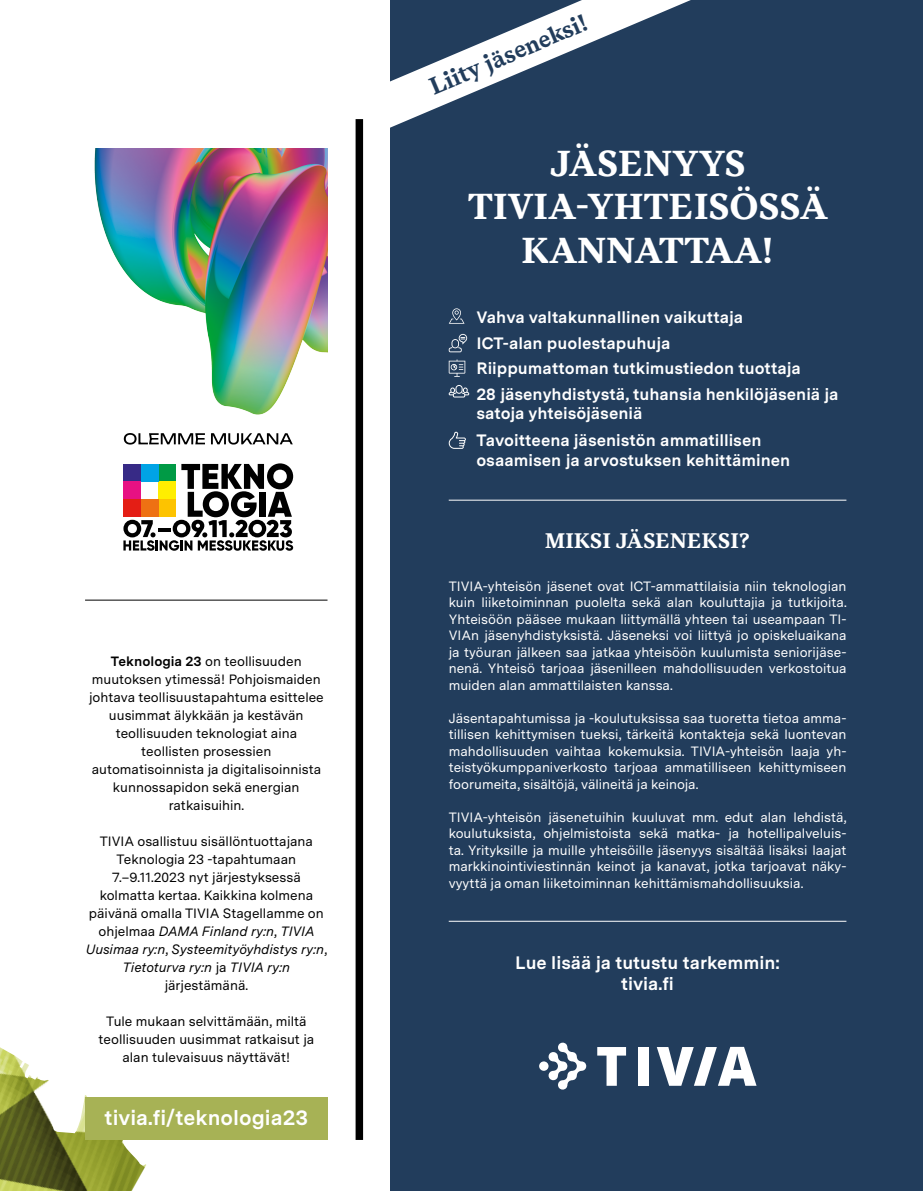
<style>
.page{position:relative;width:923px;height:1191px;background:#fff}
.page>*{position:absolute;margin:0;border:0;box-sizing:border-box;transform-origin:0 0}
.t1{font:700 36px/43.2px "Messina Serif";letter-spacing:.01em;color:#fff;text-align:center}
.t2{font:700 24px "Messina Serif";color:#223d5c}
.t3{font:700 21px "Messina Sans";color:#fff}
.t4{font:700 21px "Messina Serif";letter-spacing:.01em;color:#fff}
.t5{font:700 18px/21.6px "Messina Sans";color:#fff;text-align:center}
.t6{font:700 16.5px/25.5px "Messina Sans";color:#fff}
.t7{font:13.5px/16.5px "Messina Sans";color:#fff;text-align:justify}
.t8{font:13.5px/18px "Messina Sans";color:#000;text-align:center}
.s1{font-weight:700}
.s2{font-style:italic}
</style>
<div class="page">
<img style="left:0;top:1047px;width:146px;height:144px">
<div style="left:391px;top:0;width:532px;height:1191px;background:#223d5c"></div>
<div style="left:355px;top:119px;width:8px;height:1021px;background:#000"></div>
<svg style="left:361px;top:0;width:330px;height:133px"></svg>
<svg style="left:449px;top:385px;width:20px;height:12px"></svg>
<svg style="left:449px;top:334px;width:18px;height:18px"></svg>
<svg style="left:449px;top:359px;width:16px;height:18px"></svg>
<svg style="left:449px;top:308px;width:15px;height:16px"></svg>
<svg style="left:449px;top:432px;width:17px;height:17px"></svg>
<hr style="left:449px;top:500px;width:397px;height:1px;background:#fff">
<hr style="left:449px;top:921px;width:397px;height:1px;background:#fff">
<svg style="left:597px;top:1047px;width:29px;height:38px"></svg>
<div style="left:638px;top:1047px;width:10px;height:38px;background:#fff"></div>
<svg style="left:657px;top:1046px;width:99px;height:39px"></svg>
<svg style="left:539px;top:1042px;width:48px;height:48px"></svg>
<hr style="left:85px;top:600px;width:242px;height:1px;background:#000">
<div style="left:85px;top:1097px;width:242px;height:43px;background:#a7b255"></div>
<svg style="left:123px;top:463px;width:170px;height:88px"></svg>
<svg style="left:124px;top:433px;width:169px;height:11px"></svg>
<img style="left:94px;top:149px;width:233px;height:266px">
<p class="t8" style="left:89px;top:652px;width:236px"><span class="s1">Teknologia 23</span> on teollisuuden muutoksen ytimessä! Pohjoismaiden johtava teollisuustapahtuma esittelee uusimmat älykkään ja kestävän teollisuuden teknologiat aina teollisten prosessien automatisoinnista ja digitalisoinnista kunnossapidon sekä energian ratkaisuihin.</p>
<p class="t8" style="left:86px;top:832px;width:243px">TIVIA osallistuu sisällöntuottajana<br>Teknologia 23 -tapahtumaan<br>7.–9.11.2023 nyt järjestyksessä kolmatta kertaa. Kaikkina kolmena päivänä omalla TIVIA Stagellamme on ohjelmaa <span class="s2">DAMA Finland ry:n</span>, <span class="s2">TIVIA<br>Uusimaa ry:n</span>, <span class="s2">Systeemityöyhdistys ry:n</span>,<br><span class="s2">Tietoturva ry:n</span> ja <span class="s2">TIVIA ry:n </span>järjestämänä.</p>
<p class="t8" style="left:99px;top:1012px;width:217px">Tule mukaan selvittämään, miltä teollisuuden uusimmat ratkaisut ja alan tulevaisuus näyttävät!</p>
<h3 class="t3" style="left:105px;top:1101px;width:205px">tivia.fi/teknologia23</h3>
<h2 class="t2" style="left:424px;top:70px;width:170px;rotate:-23deg">Liity jäseneksi!</h2>
<h1 class="t1" style="left:468px;top:142px;width:361px">JÄSENYYS<br>TIVIA-YHTEISÖSSÄ<br>KANNATTAA!</h1>
<p class="t6" style="left:476px;top:304px;width:326px">Vahva valtakunnallinen vaikuttaja<br>ICT-alan puolestapuhuja<br>Riippumattoman tutkimustiedon tuottaja</p>
<p class="t6" style="left:476px;top:383px;width:363px;line-height:19.5px">28 jäsenyhdistystä, tuhansia henkilöjäseniä ja satoja yhteisöjäseniä</p>
<p class="t6" style="left:476px;top:430px;width:315px;line-height:19.5px">Tavoitteena jäsenistön ammatillisen osaamisen ja arvostuksen kehittäminen</p>
<h3 class="t4" style="left:545px;top:524px;width:206px">MIKSI JÄSENEKSI?</h3>
<p class="t7" style="left:449px;top:577px;width:399px">TIVIA-yhteisön jäsenet ovat ICT-ammattilaisia niin teknologian kuin liiketoiminnan puolelta sekä alan kouluttajia ja tutkijoita.<br>Yhteisöön pääsee mukaan liittymällä yhteen tai useampaan TI-VIAn jäsenyhdistyksistä. Jäseneksi voi liittyä jo opiskeluaikana ja työuran jälkeen saa jatkaa yhteisöön kuulumista seniorijäse&shy;nenä. Yhteisö tarjoaa jäsenilleen mahdollisuuden verkostoitua muiden alan ammattilaisten kanssa.</p>
<p class="t7" style="left:449px;top:709px;width:399px">Jäsentapahtumissa ja -koulutuksissa saa tuoretta tietoa amma&shy;tillisen kehittymisen tueksi, tärkeitä kontakteja sekä luontevan mahdollisuuden vaihtaa kokemuksia. TIVIA-yhteisön laaja yh&shy;teistyökumppaniverkosto tarjoaa ammatilliseen kehittymiseen foorumeita, sisältöjä, välineitä ja keinoja.</p>
<p class="t7" style="left:449px;top:808px;width:399px">TIVIA-yhteisön jäsenetuihin kuuluvat mm. edut alan lehdistä, koulutuksista, ohjelmistoista sekä matka- ja hotellipalveluis&shy;ta. Yrityksille ja muille yhteisöille jäsenyys sisältää lisäksi laajat markkinointiviestinnän keinot ja kanavat, jotka tarjoavat näky&shy;vyyttä ja oman liiketoiminnan kehittämismahdollisuuksia.</p>
<h3 class="t5" style="left:515px;top:950px;width:266px">Lue lisää ja tutustu tarkemmin: tivia.fi</h3>
</div>
